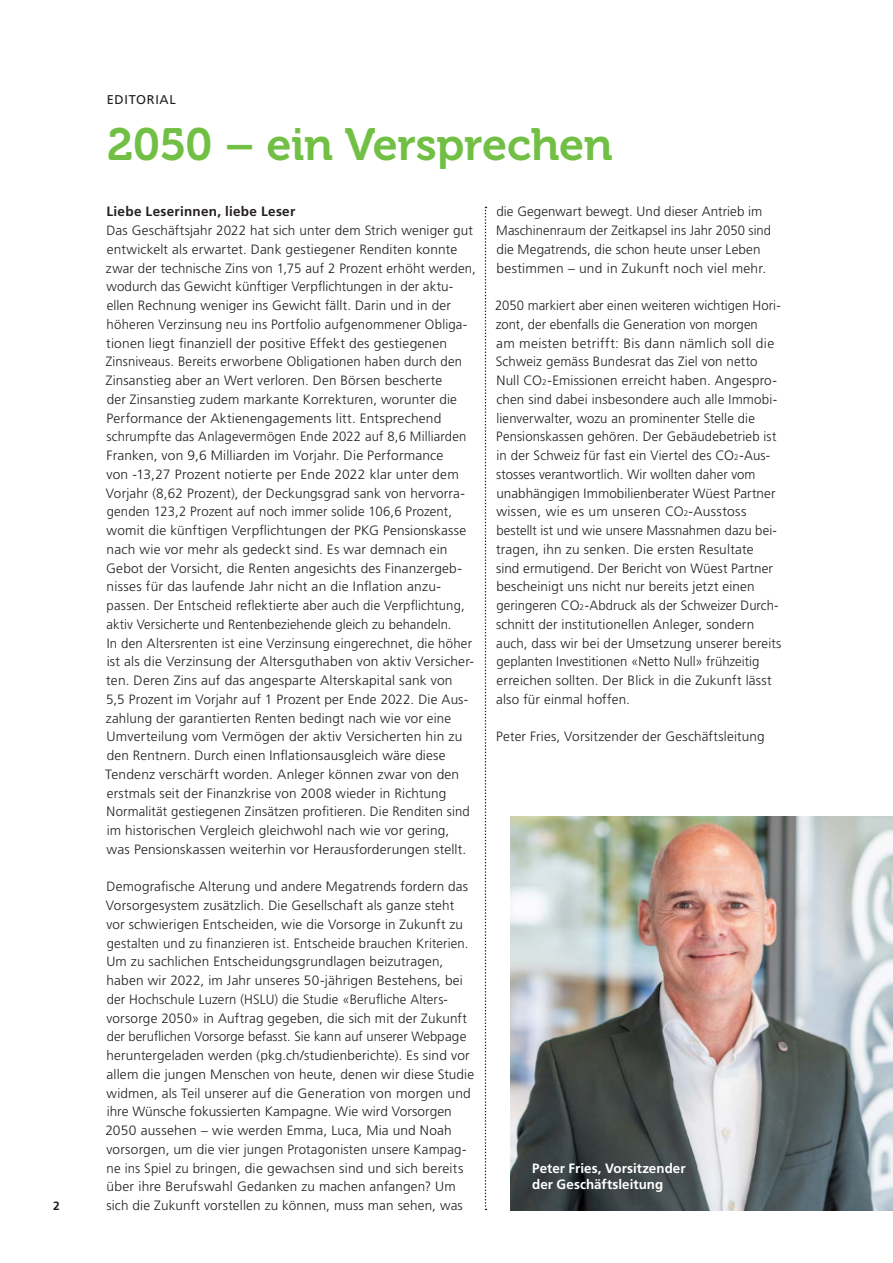
<style>
.page{position:relative;width:893px;height:1263px;background:#fff}
.page>*{position:absolute;margin:0;border:0;box-sizing:border-box;transform-origin:0 0}
._01_Titel_gross{font:45px "Museo 700";letter-spacing:-.01em;color:#71bf44}
._05_Lauftext_Einzug{font:300 13.5px/18.8px "Frutiger";letter-spacing:.01em;color:#231f20}
._09_Bildlegende{font:700 13.5px/16.5px "Frutiger";letter-spacing:.005em;color:#fff}
._06_Zwischentitel{font:700 13.5px "Frutiger";letter-spacing:.02em;color:#231f20}
._10_Rubrik{font:12.75px "Frutiger";letter-spacing:.055em;color:#231f20}
.t1{font:700 12px "Frutiger";color:#231f20}
.s1{font-size:8.1px}
</style>
<div class="page">
<svg style="left:485px;top:207px;width:1px;height:1003px"></svg>
<img style="left:510px;top:816px;width:383px;height:394px">
<p class="t1" style="left:53px;top:1199px;width:8px">2</p>
<p class="_10_Rubrik" style="left:107px;top:92px;width:71px">EDITORIAL</p>
<p class="_01_Titel_gross" style="left:107px;top:119px;width:507px">2050 – ein Versprechen</p>
<p class="_06_Zwischentitel" style="left:107px;top:204px;width:190px">Liebe Leserinnen, liebe Leser</p>
<p class="_05_Lauftext_Einzug" style="left:105px;top:221px;width:372px">Das Geschäftsjahr 2022 hat sich unter dem Strich weniger gut entwickelt als erwartet. Dank gestiegener Renditen konnte zwar der technische Zins von 1,75 auf 2 Prozent erhöht werden, wodurch das Gewicht künftiger Verpflichtungen in der aktu&shy;ellen Rechnung weniger ins Gewicht fällt. Darin und in der höheren Verzinsung neu ins Portfolio aufgenommener Obliga&shy;tionen liegt finanziell der positive Effekt des gestiegenen Zinsniveaus. Bereits erworbene Obligationen haben durch den Zinsanstieg aber an Wert verloren. Den Börsen bescherte<br>der Zinsanstieg zudem markante Korrekturen, worunter die Performance der Aktienengagements litt. Entsprechend schrumpfte das Anlagevermögen Ende 2022 auf 8,6 Milliarden Franken, von 9,6 Milliarden im Vorjahr. Die Performance<br>von -13,27 Prozent notierte per Ende 2022 klar unter dem Vorjahr (8,62 Prozent), der Deckungsgrad sank von hervorra&shy;genden 123,2 Prozent auf noch immer solide 106,6 Prozent, womit die künftigen Verpflichtungen der PKG Pensionskasse nach wie vor mehr als gedeckt sind. Es war demnach ein Gebot der Vorsicht, die Renten angesichts des Finanzergeb&shy;nisses für das laufende Jahr nicht an die Inflation anzu&shy;passen. Der Entscheid reflektierte aber auch die Verpflichtung, aktiv Versicherte und Rentenbeziehende gleich zu behandeln.<br>In den Altersrenten ist eine Verzinsung eingerechnet, die höher ist als die Verzinsung der Altersguthaben von aktiv Versicher&shy;ten. Deren Zins auf das angesparte Alterskapital sank von<br>5,5 Prozent im Vorjahr auf 1 Prozent per Ende 2022. Die Aus&shy;zahlung der garantierten Renten bedingt nach wie vor eine Umverteilung vom Vermögen der aktiv Versicherten hin zu den Rentnern. Durch einen Inflationsausgleich wäre diese Tendenz verschärft worden. Anleger können zwar von den erstmals seit der Finanzkrise von 2008 wieder in Richtung Normalität gestiegenen Zinsätzen profitieren. Die Renditen sind im historischen Vergleich gleichwohl nach wie vor gering,<br>was Pensionskassen weiterhin vor Herausforderungen stellt.</p>
<p class="_05_Lauftext_Einzug" style="left:105px;top:877px;width:370px">Demografische Alterung und andere Megatrends fordern das Vorsorgesystem zusätzlich. Die Gesellschaft als ganze steht vor schwierigen Entscheiden, wie die Vorsorge in Zukunft zu gestalten und zu finanzieren ist. Entscheide brauchen Kriterien.<br>Um zu sachlichen Entscheidungsgrundlagen beizutragen, haben wir 2022, im Jahr unseres 50-jährigen Bestehens, bei der Hochschule Luzern (HSLU) die Studie «Berufliche Alters&shy;vorsorge 2050» in Auftrag gegeben, die sich mit der Zukunft der beruflichen Vorsorge befasst. Sie kann auf unserer Webpage heruntergeladen werden (pkg.ch/studienberichte). Es sind vor allem die jungen Menschen von heute, denen wir diese Studie widmen, als Teil unserer auf die Generation von morgen und ihre Wünsche fokussierten Kampagne. Wie wird Vorsorgen 2050 aussehen – wie werden Emma, Luca, Mia und Noah vorsorgen, um die vier jungen Protagonisten unsere Kampag&shy;ne ins Spiel zu bringen, die gewachsen sind und sich bereits über ihre Berufswahl Gedanken zu machen anfangen? Um sich die Zukunft vorstellen zu können, muss man sehen, was</p>
<p class="_05_Lauftext_Einzug" style="left:496px;top:202px;width:276px">die Gegenwart bewegt. Und dieser Antrieb im Maschinenraum der Zeitkapsel ins Jahr 2050 sind die Megatrends, die schon heute unser Leben bestimmen – und in Zukunft noch viel mehr.</p>
<p class="_05_Lauftext_Einzug" style="left:495px;top:296px;width:288px">2050 markiert aber einen weiteren wichtigen Hori&shy;zont, der ebenfalls die Generation von morgen<br>am meisten betrifft: Bis dann nämlich soll die Schweiz gemäss Bundesrat das Ziel von netto Null CO<span class="s1">2</span>-Emissionen erreicht haben. Angespro&shy;chen sind dabei insbesondere auch alle Immobi&shy;lienverwalter, wozu an prominenter Stelle die Pensionskassen gehören. Der Gebäudebetrieb ist in der Schweiz für fast ein Viertel des CO<span class="s1">2</span>-Aus&shy;stosses verantwortlich. Wir wollten daher vom unabhängigen Immobilienberater Wüest Partner wissen, wie es um unseren CO<span class="s1">2</span>-Ausstoss bestellt ist und wie unsere Massnahmen dazu bei&shy;tragen, ihn zu senken. Die ersten Resultate<br>sind ermutigend. Der Bericht von Wüest Partner bescheinigt uns nicht nur bereits jetzt einen geringeren CO<span class="s1">2</span>-Abdruck als der Schweizer Durch&shy;schnitt der institutionellen Anleger, sondern auch, dass wir bei der Umsetzung unserer bereits geplanten Investitionen «Netto Null» frühzeitig erreichen sollten. Der Blick in die Zukunft lässt also für einmal hoffen.</p>
<p class="_05_Lauftext_Einzug" style="left:496px;top:727px;width:270px">Peter Fries, Vorsitzender der Geschäftsleitung</p>
<p class="_09_Bildlegende" style="left:532px;top:1159px;width:155px">Peter Fries, Vorsitzender der Geschäftsleitung</p>
</div>
